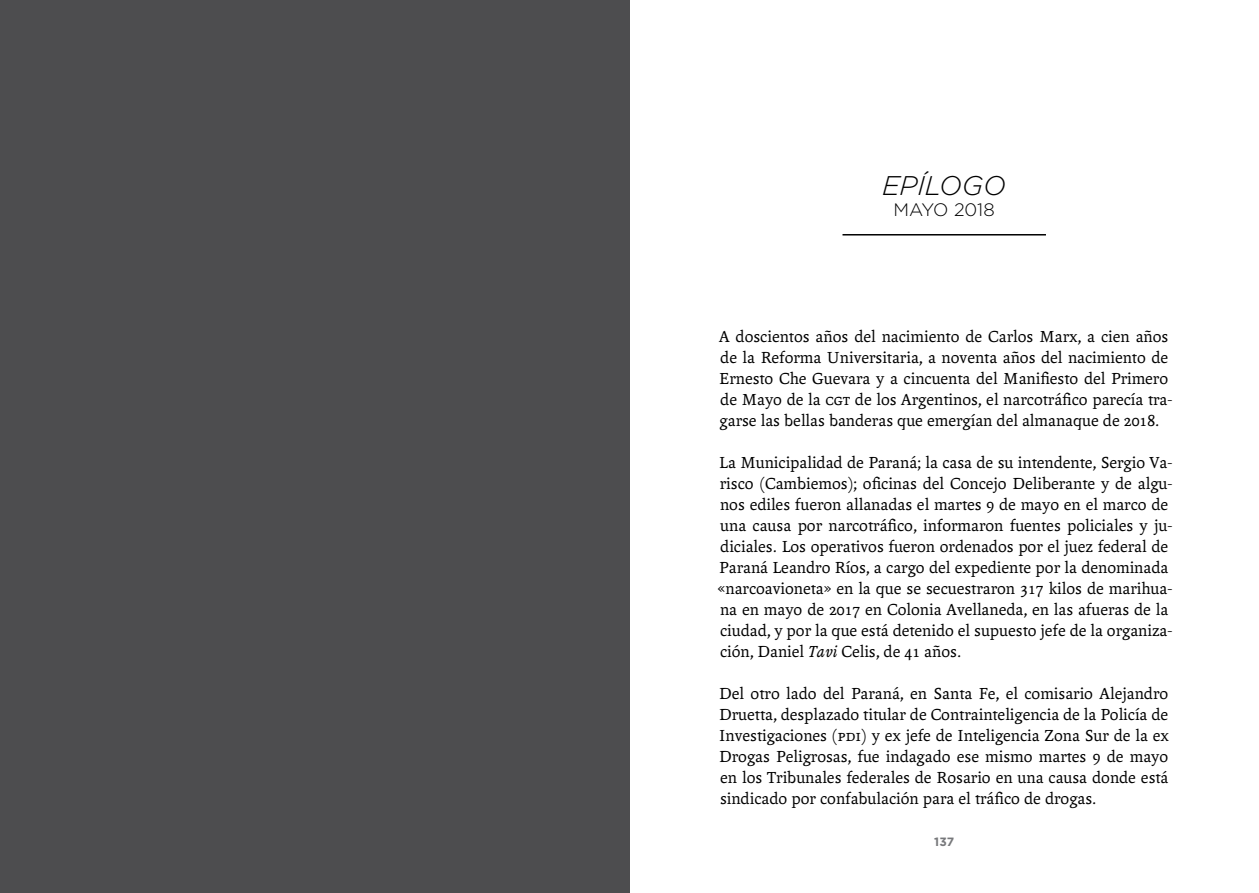
<style>
.page{position:relative;width:1259px;height:893px;background:#fff}
.page>*{position:absolute;margin:0;border:0;box-sizing:border-box;transform-origin:0 0}
.t1{font:italic 300 27px "Gotham";color:#000}
.t2{font:300 18px "Gotham";color:#000}
.t3{font:17.25px/21px "Andralis ND Os F";color:#000}
.t4{font:700 12px "Gotham";color:#77787b}
.s1{font-family:"Andralis NDSC"}
.s2{font-style:italic}
</style>
<div class="page">
<hr style="left:842px;top:234px;width:204px;height:2px;background:#000">
<div style="left:0;top:0;width:629px;height:893px;background:#4d4d4f"></div>
<h1 class="t1" style="left:882px;top:168px;width:64px">EPÍLOGO</h1>
<p class="t2" style="left:893px;top:198px;width:30px">Mayo</p>
<p class="t2" style="left:954px;top:198px;width:42px">2018</p>
<p class="t3" style="left:719px;top:326px;width:455px">A doscientos años del nacimiento de Carlos Marx, a cien años de la Reforma Universitaria, a noventa años del nacimiento de Ernesto Che Guevara y a cincuenta del Manifiesto del Primero de Mayo de la <span class="s1">cgt</span> de los Argentinos, el narcotráfico parecía tra&shy;garse las bellas banderas que emergían del almanaque de 2018.</p>
<p class="t3" style="left:718px;top:452px;width:456px">La Municipalidad de Paraná; la casa de su intendente, Sergio Va&shy;risco (Cambiemos); oficinas del Concejo Deliberante y de algu&shy;nos ediles fueron allanadas el martes 9 de mayo en el marco de una causa por narcotráfico, informaron fuentes policiales y ju&shy;diciales. Los operativos fueron ordenados por el juez federal de Paraná Leandro Ríos, a cargo del expediente por la denominada «narcoavioneta» en la que se secuestraron 317 kilos de marihua&shy;na en mayo de 2017 en Colonia Avellaneda, en las afueras de la ciudad, y por la que está detenido el supuesto jefe de la organiza&shy;ción, Daniel <span class="s2">Tavi</span> Celis, de 41 años.</p>
<p class="t3" style="left:719px;top:683px;width:451px;text-align:justify">Del otro lado del Paraná, en Santa Fe, el comisario Alejandro Druetta, desplazado titular de Contrainteligencia de la Policía de Investigaciones (<span class="s1">pdi</span>) y ex jefe de Inteligencia Zona Sur de la ex Drogas Peligrosas, fue indagado ese mismo martes 9 de mayo en los Tribunales federales de Rosario en una causa donde está sindicado por confabulación para el tráfico de drogas.</p>
<p class="t4" style="left:934px;top:834px;width:22px">137</p>
</div>
